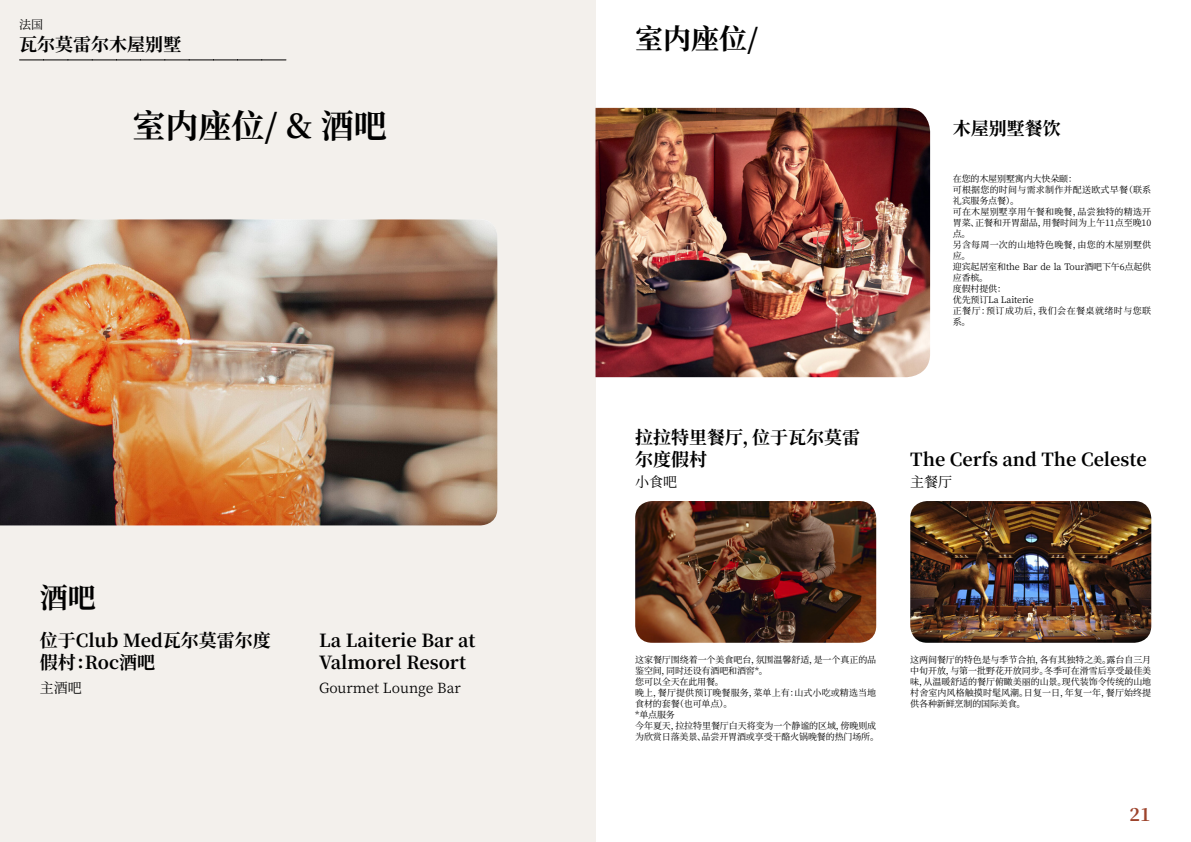
<style>
.page{position:relative;width:1191px;height:842px;background:#fff}
.page>*{position:absolute;margin:0;border:0;box-sizing:border-box;transform-origin:0 0}
.t1{font:700 33px "Noto Serif SC";color:#000}
.t2{font:700 28px "Noto Serif SC";color:#000}
.t3{font:700 18px/22px "Noto Serif SC";color:#000}
.t4{font:700 18px "Noto Serif SC";color:#9d432c}
.t5{font:14px "Noto Serif SC";color:#000}
.t6{font:12px "Noto Serif SC";color:#000}
.t7{font:9px/11px "Noto Serif SC";letter-spacing:-.01em;color:#000}
</style>
<div class="page">
<div style="left:0;top:0;width:595px;height:842px;background:#f3f0ec"></div>
<img style="left:0;top:219px;width:497px;height:306px">
<img style="left:910px;top:501px;width:241px;height:142px">
<img style="left:635px;top:501px;width:241px;height:142px">
<img style="left:595px;top:108px;width:335px;height:269px">
<svg style="left:20px;top:60px;width:266px;height:1px"></svg>
<h3 class="t6" style="left:19px;top:17px;width:25px">法国</h3>
<h3 class="t3" style="left:19px;top:33px;width:164px">瓦尔莫雷尔木屋别墅</h3>
<h1 class="t1" style="left:133px;top:107px;width:256px">室内座位/ &amp; 酒吧</h1>
<h2 class="t2" style="left:40px;top:582px;width:57px">酒吧</h2>
<h3 class="t3" style="left:40px;top:629px;width:233px">位于Club Med瓦尔莫雷尔度假村：Roc酒吧</h3>
<h3 class="t5" style="left:40px;top:680px;width:43px">主酒吧</h3>
<h3 class="t3" style="left:319px;top:629px;width:158px">La Laiterie Bar at<br>Valmorel Resort</h3>
<h3 class="t5" style="left:319px;top:680px;width:143px">Gourmet Lounge Bar</h3>
<h2 class="t2" style="left:635px;top:23px;width:125px">室内座位/</h2>
<h3 class="t3" style="left:635px;top:426px;width:226px">拉拉特里餐厅，位于瓦尔莫雷尔度假村</h3>
<h3 class="t5" style="left:635px;top:474px;width:43px">小食吧</h3>
<h3 class="t3" style="left:952px;top:118px;width:109px">木屋别墅餐饮</h3>
<p class="t7" style="left:952px;top:174px;width:200px">在您的木屋别墅寓内大快朵颐：<br>可根据您的时间与需求制作并配送欧式早餐（联系礼宾服务点餐）。<br>可在木屋别墅享用午餐和晚餐，品尝独特的精选开胃菜、正餐和开胃甜品，用餐时间为上午11点至晚10点。<br>另含每周一次的山地特色晚餐，由您的木屋别墅供应。<br>迎宾起居室和the Bar de la Tour酒吧下午6点起供应香槟。<br>度假村提供：<br>优先预订La Laiterie<br>正餐厅：预订成功后，我们会在餐桌就绪时与您联系。</p>
<h3 class="t3" style="left:910px;top:448px;width:238px">The Cerfs and The Celeste</h3>
<h3 class="t5" style="left:910px;top:474px;width:43px">主餐厅</h3>
<p class="t7" style="left:635px;top:654px;width:245px">这家餐厅围绕着一个美食吧台，氛围温馨舒适，是一个真正的品鉴空间，同时还设有酒吧和酒窖*。<br>您可以全天在此用餐。<br>晚上，餐厅提供预订晚餐服务，菜单上有：山式小吃或精选当地食材的套餐（也可单点）。<br>*单点服务<br>今年夏天，拉拉特里餐厅白天将变为一个静谧的区域，傍晚则成为欣赏日落美景、品尝开胃酒或享受干酪火锅晚餐的热门场所。</p>
<p class="t7" style="left:910px;top:654px;width:242px;text-align:justify">这两间餐厅的特色是与季节合拍，各有其独特之美。露台自三月中旬开放，与第一批野花开放同步。冬季可在滑雪后享受最佳美味，从温暖舒适的餐厅俯瞰美丽的山景。现代装饰令传统的山地村舍室内风格触摸时髦风潮。日复一日，年复一年，餐厅始终提供各种新鲜烹制的国际美食。</p>
<h3 class="t4" style="left:1129px;top:804px;width:23px">21</h3>
</div>
